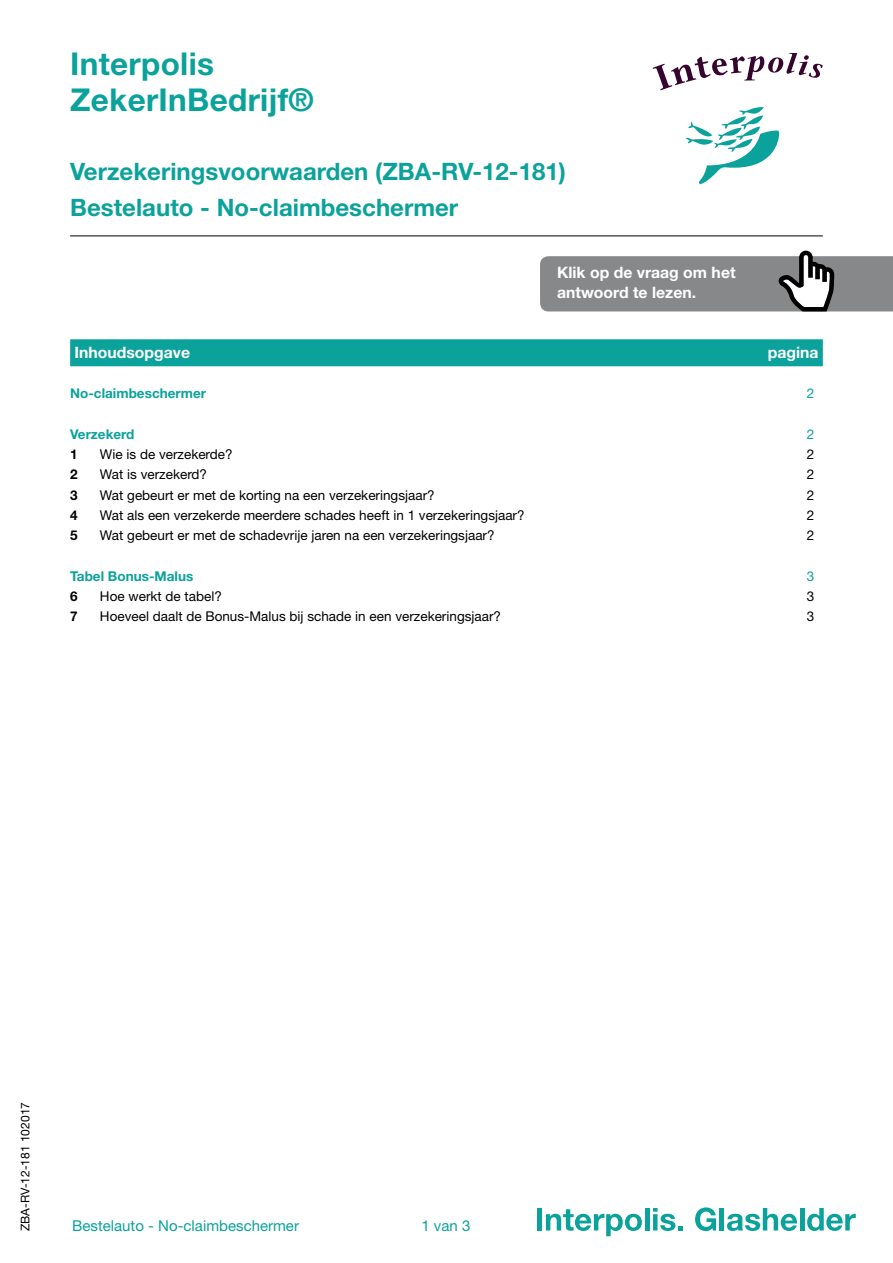
<style>
.page{position:relative;width:893px;height:1263px;background:#fff}
.page>*{position:absolute;margin:0;border:0;box-sizing:border-box;transform-origin:0 0}
.t1{font:700 31.5px/36px "Helvetica Neue LT Std";letter-spacing:.01em;color:#0ba29c}
.t2{font:700 24px/36px "Helvetica Neue LT Std";color:#0ba29c}
.t3{font:700 15.75px/20.2px "Helvetica Neue LT Std";color:#fff}
.t4{font:15px "Helvetica Neue LT Std";color:#0ba29c}
.t5{font:13.5px "Helvetica Neue LT Std";color:#000}
.t6{font:700 13.5px "Helvetica Neue LT Std";color:#0ba29c}
.t7{font:700 13.5px "Helvetica Neue LT Std";color:#000}
.t8{font:13.5px "Helvetica Neue LT Std";color:#0ba29c}
.t9{font:12px "Helvetica Neue LT Std";color:#000}
</style>
<div class="page">
<hr style="left:70px;top:236px;width:753px;height:1px;background:#000">
<div style="left:537px;top:1208px;width:5px;height:22px;background:#0ba29c"></div>
<svg style="left:546px;top:1209px;width:96px;height:27px"></svg>
<hr style="left:645px;top:1208px;width:4px;height:22px;background:#0ba29c">
<svg style="left:653px;top:1208px;width:30px;height:23px"></svg>
<svg style="left:695px;top:1207px;width:21px;height:24px"></svg>
<hr style="left:720px;top:1208px;width:4px;height:22px;background:#0ba29c">
<svg style="left:727px;top:1208px;width:70px;height:23px"></svg>
<hr style="left:800px;top:1208px;width:4px;height:22px;background:#0ba29c">
<svg style="left:807px;top:1208px;width:49px;height:23px"></svg>
<svg style="left:540px;top:251px;width:353px;height:60px;background:#909193"></svg>
<div style="left:70px;top:339px;width:753px;height:27px;background:#0ba29c"></div>
<svg style="left:653px;top:53px;width:170px;height:37px"></svg>
<svg style="left:685px;top:107px;width:95px;height:77px"></svg>
<h1 class="t1" style="left:70px;top:46px;width:245px">Interpolis<br>ZekerInBedrijf®</h1>
<h2 class="t2" style="left:70px;top:153px;width:497px">Verzekeringsvoorwaarden (ZBA-RV-12-181)<br>Bestelauto - No-claimbeschermer</h2>
<p class="t3" style="left:557px;top:262px;width:180px">Klik op de vraag om het antwoord te lezen.</p>
<p class="t3" style="left:74px;top:342px;width:117px">Inhoudsopgave</p>
<p class="t3" style="left:768px;top:342px;width:52px">pagina</p>
<p class="t6" style="left:70px;top:385px;width:137px">No-claimbeschermer</p>
<p class="t8" style="left:807px;top:385px;width:9px">2</p>
<p class="t6" style="left:70px;top:426px;width:66px">Verzekerd</p>
<p class="t8" style="left:807px;top:426px;width:9px">2</p>
<p class="t7" style="left:70px;top:446px;width:9px">1</p>
<p class="t5" style="left:100px;top:446px;width:134px">Wie is de verzekerde?</p>
<p class="t5" style="left:807px;top:446px;width:9px">2</p>
<p class="t7" style="left:70px;top:466px;width:9px">2</p>
<p class="t5" style="left:100px;top:466px;width:109px">Wat is verzekerd?</p>
<p class="t5" style="left:807px;top:466px;width:9px">2</p>
<p class="t7" style="left:70px;top:486px;width:9px">3</p>
<p class="t5" style="left:100px;top:487px;width:336px">Wat gebeurt er met de korting na een verzekeringsjaar?</p>
<p class="t5" style="left:807px;top:487px;width:9px">2</p>
<p class="t7" style="left:70px;top:507px;width:9px">4</p>
<p class="t5" style="left:100px;top:507px;width:426px">Wat als een verzekerde meerdere schades heeft in 1 verzekeringsjaar?</p>
<p class="t5" style="left:807px;top:507px;width:9px">2</p>
<p class="t7" style="left:70px;top:527px;width:9px">5</p>
<p class="t5" style="left:100px;top:527px;width:396px">Wat gebeurt er met de schadevrije jaren na een verzekeringsjaar?</p>
<p class="t5" style="left:807px;top:527px;width:9px">2</p>
<p class="t6" style="left:70px;top:567px;width:125px">Tabel Bonus-Malus</p>
<p class="t8" style="left:807px;top:568px;width:9px">3</p>
<p class="t7" style="left:70px;top:588px;width:9px">6</p>
<p class="t5" style="left:100px;top:588px;width:123px">Hoe werkt de tabel?</p>
<p class="t5" style="left:807px;top:588px;width:9px">3</p>
<p class="t7" style="left:70px;top:608px;width:9px">7</p>
<p class="t5" style="left:100px;top:608px;width:403px">Hoeveel daalt de Bonus-Malus bij schade in een verzekeringsjaar?</p>
<p class="t5" style="left:807px;top:608px;width:9px">3</p>
<p class="t9" style="left:18px;top:1231px;width:130px;rotate:-90deg">ZBA-RV-12-181 102017</p>
<p class="t4" style="left:72px;top:1216px;width:228px">Bestelauto - No-claimbeschermer</p>
<p class="t4" style="left:421px;top:1217px;width:51px">1 van 3</p>
</div>
